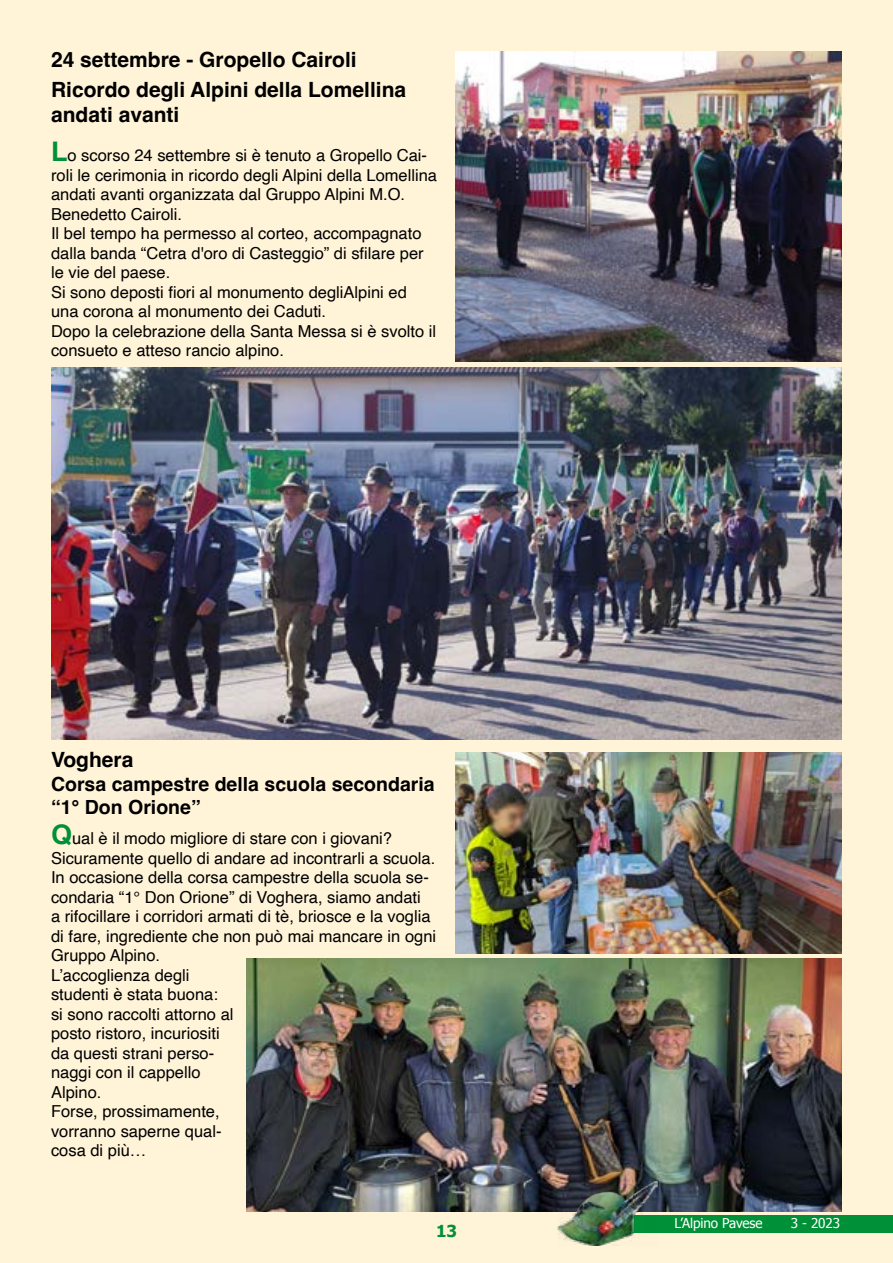
<style>
.page{position:relative;width:893px;height:1263px;background:#fff3d8}
.page>*{position:absolute;margin:0;border:0;box-sizing:border-box;transform-origin:0 0}
.t1{font:700 21px/30px "Helvetica";color:#000}
.t2{font:700 19.5px/23.4px "Helvetica";color:#000}
.t3{font:16.5px/19.5px "Helvetica";color:#000}
.t4{font:700 16.5px "Tahoma";color:#009037}
.t5{font:13.5px "Tahoma";letter-spacing:-.01em;color:#fff}
.s1{font-weight:700;font-size:27px;color:#009037}
</style>
<div class="page">
<img style="left:247px;top:959px;width:595px;height:252px">
<div style="left:601px;top:1216px;width:292px;height:17px;background:#009037"></div>
<img style="left:557px;top:1181px;width:99px;height:65px">
<img style="left:455px;top:51px;width:387px;height:311px">
<img style="left:51px;top:368px;width:791px;height:372px">
<img style="left:455px;top:753px;width:387px;height:201px">
<p class="t1" style="left:51px;top:47px;width:357px">24 settembre - Gropello Cairoli<br>Ricordo degli Alpini della Lomellina</p>
<p class="t1" style="left:51px;top:102px;width:130px">andati avanti</p>
<p class="t3" style="left:51px;top:146px;width:388px"><span class="s1">L</span>o scorso 24 settembre si è tenuto a Gropello Cai&shy;roli le cerimonia in ricordo degli Alpini della Lomellina andati avanti organizzata dal Gruppo Alpini M.O.<br>Benedetto Cairoli.<br>Il bel tempo ha permesso al corteo, accompagnato dalla banda “Cetra d'oro di Casteggio” di sfilare per le vie del paese.<br>Si sono deposti fiori al monumento degliAlpini ed una corona al monumento dei Caduti.<br>Dopo la celebrazione della Santa Messa si è svolto il consueto e atteso rancio alpino.</p>
<p class="t1" style="left:51px;top:747px;width:84px">Voghera</p>
<p class="t2" style="left:51px;top:774px;width:385px">Corsa campestre della scuola secondaria “1° Don Orione”</p>
<p class="t3" style="left:51px;top:829px;width:387px"><span class="s1">Q</span>ual è il modo migliore di stare con i giovani?<br>Sicuramente quello di andare ad incontrarli a scuola.<br>In occasione della corsa campestre della scuola se&shy;condaria “1° Don Orione” di Voghera, siamo andati<br>a rifocillare i corridori armati di tè, briosce e la voglia di fare, ingrediente che non può mai mancare in ogni<br>Gruppo Alpino.<br>L’accoglienza degli<br>studenti è stata buona:<br>si sono raccolti attorno al<br>posto ristoro, incuriositi<br>da questi strani perso-<br>naggi con il cappello<br>Alpino.<br>Forse, prossimamente,<br>vorranno saperne qual-<br>cosa di più…</p>
<p class="t4" style="left:436px;top:1219px;width:22px">13</p>
<p class="t5" style="left:675px;top:1214px;width:89px">L’Alpino Pavese</p>
<p class="t5" style="left:791px;top:1214px;width:51px">3 - 2023</p>
<p class="t5" style="left:676px;top:1214px;width:89px">L’Alpino Pavese</p>
<p class="t5" style="left:793px;top:1214px;width:51px">2 - 2023</p>
</div>
